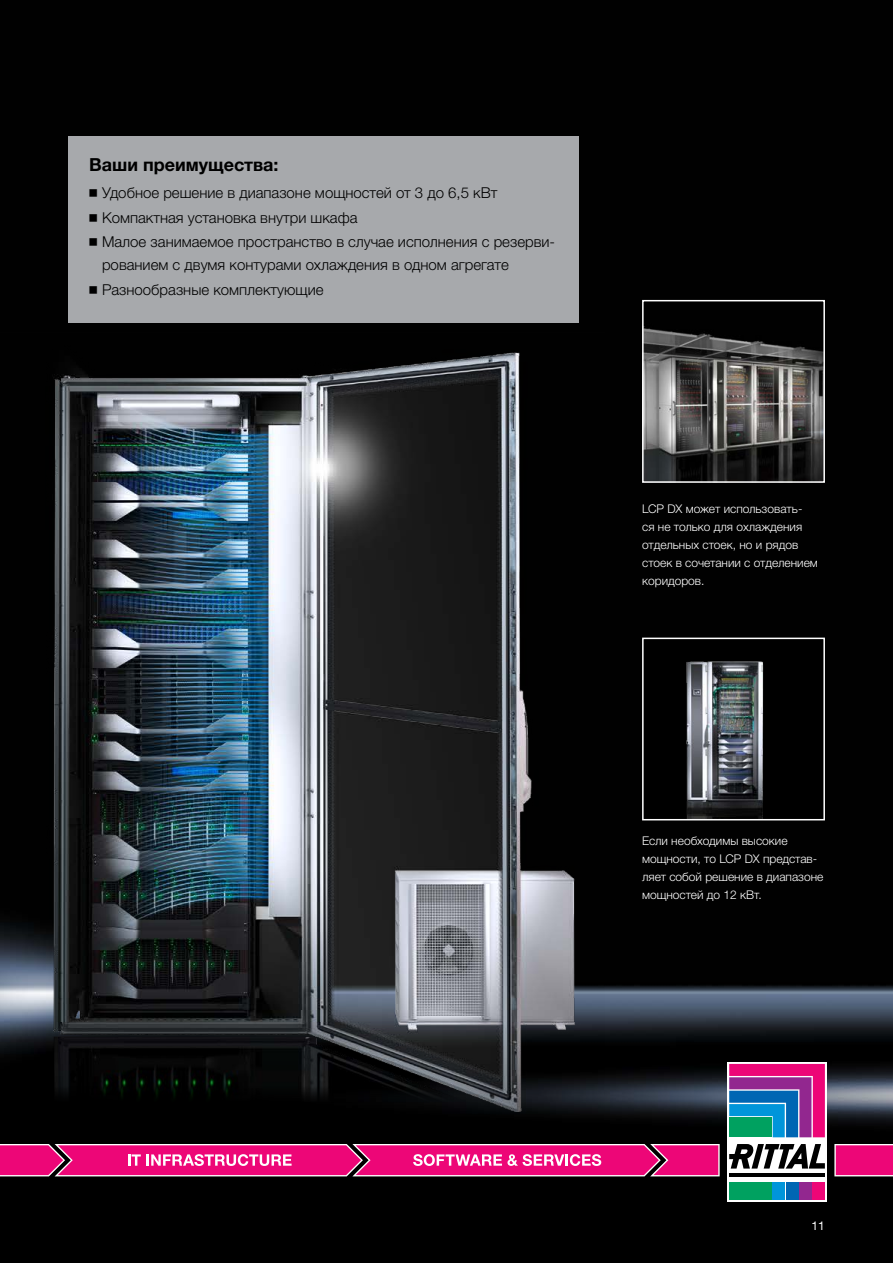
<style>
.page{position:relative;width:893px;height:1263px;background:#fff}
.page>*{position:absolute;margin:0;border:0;box-sizing:border-box;transform-origin:0 0}
.t1{font:700 18px "Neue Helvetica For Rittal";color:#000}
.t2{font:300 15px/24.6px "Neue Helvetica For Rittal";color:#000}
.t3{font:300 12px/18px "Neue Helvetica For Rittal";color:#fff}
.t4{font:12px "Neue Helvetica For Rittal";color:#fff}
</style>
<div class="page">
<div style="left:0;top:0;width:893px;height:1020px;background:#010101"></div>
<img style="left:645px;top:303px;width:177px;height:177px">
<div style="left:642px;top:300px;width:183px;height:183px;border:2px solid #fff"></div>
<img style="left:646px;top:641px;width:176px;height:176px">
<div style="left:642px;top:638px;width:183px;height:182px;border:2px solid #fff"></div>
<img style="left:0;top:64px;width:605px;height:956px">
<svg style="left:0;top:1020px;width:893px;height:243px;background:#0b0c0d"></svg>
<div style="left:68px;top:136px;width:511px;height:187px;background:#a7a9ac"></div>
<svg style="left:834px;top:1144px;width:59px;height:32px;background:#ec1c82"></svg>
<svg style="left:0;top:1144px;width:720px;height:32px;background:#ea2f8a"></svg>
<svg style="left:727px;top:1062px;width:100px;height:139px"></svg>
<div style="left:729px;top:1182px;width:42px;height:17px;background:#00a160"></div>
<div style="left:773px;top:1182px;width:12px;height:17px;background:#0095da"></div>
<div style="left:786px;top:1182px;width:12px;height:17px;background:#0066b3"></div>
<div style="left:799px;top:1182px;width:12px;height:17px;background:#92278f"></div>
<svg style="left:729px;top:1064px;width:96px;height:73px;background:#73579b"></svg>
<div style="left:813px;top:1182px;width:12px;height:17px;background:#ed0677"></div>
<hr style="left:729px;top:1173px;width:96px;height:3px;background:#000">
<svg style="left:729px;top:1144px;width:96px;height:24px"></svg>
<p class="t1" style="left:89px;top:154px;width:191px">Ваши преимущества:</p>
<p class="t2" style="left:89px;top:180px;width:467px">◾ Удобное решение в диапазоне мощностей от 3 до 6,5 кВт<br>◾ Компактная установка внутри шкафа<br>◾ Малое занимаемое пространство в случае исполнения с резерви-</p>
<p class="t2" style="left:89px;top:252px;width:421px;text-indent:13px">рованием с двумя контурами охлаждения в одном агрегате ◾ Разнообразные комплектующие</p>
<p class="t3" style="left:642px;top:500px;width:177px">LCP DX может использовать&shy;ся не только для охлаждения отдельных стоек, но и рядов стоек в сочетании с отделением коридоров.</p>
<p class="t3" style="left:642px;top:832px;width:183px">Если необходимы высокие мощности, то LCP DX представ&shy;ляет собой решение в диапазоне мощностей до 12 кВт.</p>
<p class="t4" style="left:812px;top:1218px;width:15px">11</p>
</div>
